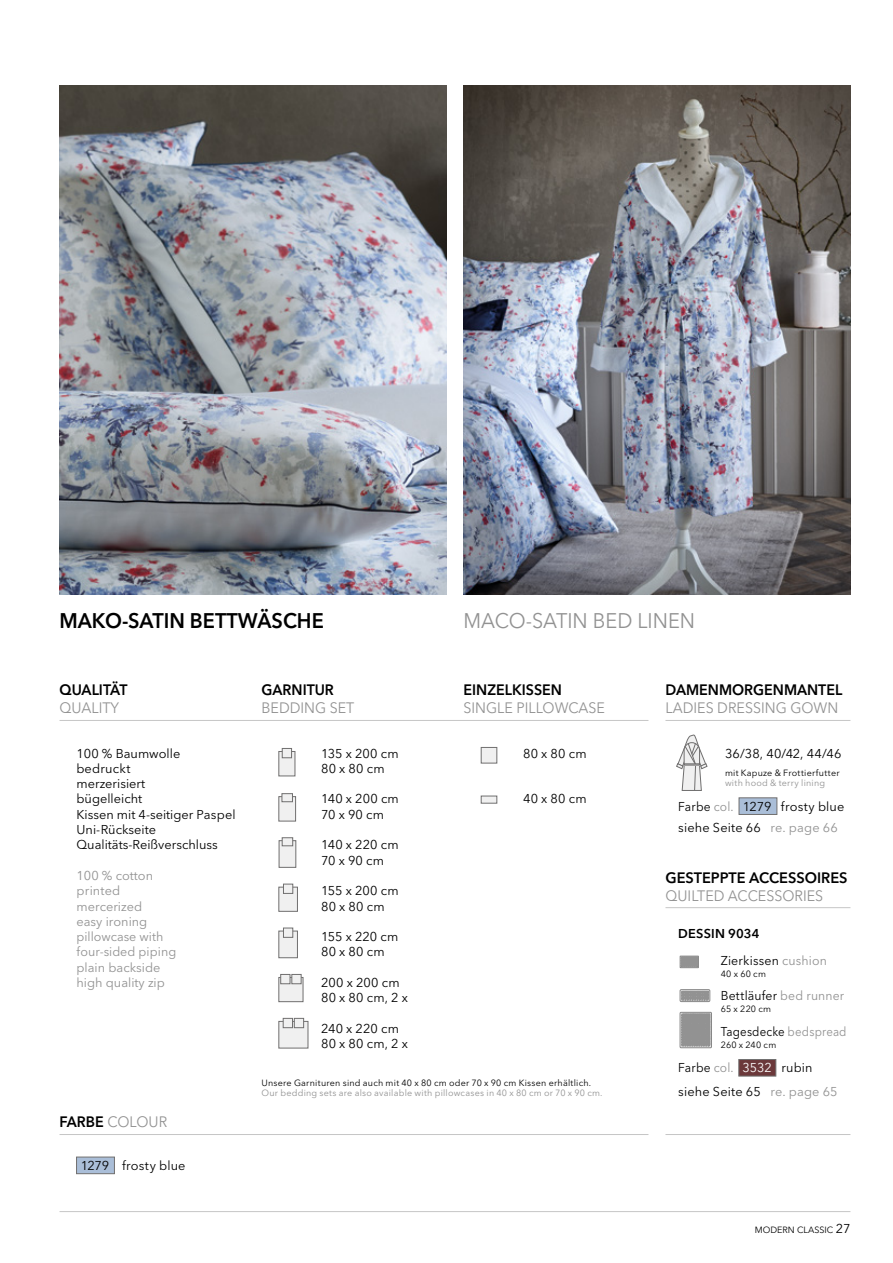
<style>
.page{position:relative;width:893px;height:1263px;background:#fff}
.page>*{position:absolute;margin:0;border:0;box-sizing:border-box;transform-origin:0 0}
.t1{font:600 21px "Avenir Next LT Pro";color:#000;scale:.95 1}
.t2{font:21px "Avenir Next LT Pro";color:#929292;scale:.95 1}
.t3{font:15px "Avenir Next LT Pro";color:#929292;scale:.95 1}
.t4{font:600 15px "Avenir Next LT Pro";color:#000;scale:.95 1}
.t5{font:600 15px "Avenir Next LT Pro";color:#000}
.t6{font:12.75px/15.3px "Avenir Next LT Pro";letter-spacing:.01em;color:#000}
.t7{font:12.75px/15.3px "Avenir Next LT Pro";color:#929292}
.t8{font:12.75px/21px "Avenir Next LT Pro";letter-spacing:.01em;color:#000;scale:.94 1}
.t9{font:600 12.75px/27.3px "Avenir Next LT Pro";letter-spacing:.015em;color:#000}
.t10{font:12.75px "Avenir Next LT Pro";letter-spacing:.01em;color:#000;scale:.96 1}
.t11{font:12.75px "Avenir Next LT Pro";letter-spacing:.01em;color:#000;scale:.9 1}
.t12{font:9px "Avenir Next LT Pro";letter-spacing:.025em;color:#000}
.t13{font:9px "Avenir Next LT Pro";letter-spacing:.025em;color:#929292}
.t14{font:9px "Avenir Next LT Pro";color:#000}
.s1{font-weight:600;color:#000}
.s2{color:#929292}
.s3{font-weight:400}
.s4{font-weight:400;color:#929292}
.s5{color:#fff}
.s6{font-size:12.75px}
</style>
<div class="page">
<hr style="left:60px;top:1211px;width:790px;height:1px;background:#c6c6c6">
<div style="left:76px;top:1157px;width:39px;height:17px;background:#aabed8;border:1px solid #706f6f"></div>
<hr style="left:60px;top:1134px;width:588px;height:1px;background:#c6c6c6">
<div style="left:481px;top:747px;width:16px;height:16px;background:#f0f0f0;border:1px solid #706f6f"></div>
<div style="left:481px;top:795px;width:16px;height:9px;background:#f0f0f0;border:1px solid #706f6f"></div>
<hr style="left:665px;top:1134px;width:185px;height:1px;background:#c6c6c6">
<hr style="left:60px;top:720px;width:588px;height:1px;background:#c6c6c6">
<div style="left:279px;top:751px;width:16px;height:25px;background:#f0f0f0;border:1px solid #706f6f"></div>
<div style="left:282px;top:748px;width:10px;height:10px;background:#f0f0f0;border:1px solid #706f6f"></div>
<div style="left:279px;top:887px;width:19px;height:25px;background:#f0f0f0;border:1px solid #706f6f"></div>
<div style="left:283px;top:884px;width:10px;height:10px;background:#f0f0f0;border:1px solid #706f6f"></div>
<div style="left:279px;top:931px;width:19px;height:27px;background:#f0f0f0;border:1px solid #706f6f"></div>
<div style="left:283px;top:928px;width:10px;height:10px;background:#f0f0f0;border:1px solid #706f6f"></div>
<div style="left:279px;top:977px;width:24px;height:25px;background:#f0f0f0;border:1px solid #706f6f"></div>
<div style="left:280px;top:974px;width:10px;height:10px;background:#f0f0f0;border:1px solid #706f6f"></div>
<div style="left:292px;top:974px;width:9px;height:10px;background:#f0f0f0;border:1px solid #706f6f"></div>
<div style="left:279px;top:1021px;width:29px;height:27px;background:#f0f0f0"></div>
<div style="left:283px;top:1018px;width:10px;height:10px;background:#f0f0f0;border:1px solid #706f6f"></div>
<div style="left:294px;top:1018px;width:10px;height:10px;background:#f0f0f0;border:1px solid #706f6f"></div>
<div style="left:279px;top:796px;width:17px;height:25px;background:#f0f0f0;border:1px solid #706f6f"></div>
<div style="left:282px;top:793px;width:11px;height:9px;background:#f0f0f0;border:1px solid #706f6f"></div>
<div style="left:279px;top:840px;width:17px;height:28px;background:#f0f0f0;border:1px solid #706f6f"></div>
<div style="left:282px;top:837px;width:11px;height:9px;background:#f0f0f0;border:1px solid #706f6f"></div>
<div style="left:739px;top:798px;width:38px;height:17px;background:#aabed8;border:1px solid #706f6f"></div>
<hr style="left:665px;top:720px;width:185px;height:1px;background:#c6c6c6">
<svg style="left:676px;top:734px;width:32px;height:57px"></svg>
<img style="left:463px;top:85px;width:387px;height:509px">
<img style="left:60px;top:85px;width:386px;height:509px">
<div style="left:739px;top:1059px;width:37px;height:17px;background:#6b383a;border:1px solid #706f6f"></div>
<hr style="left:665px;top:907px;width:185px;height:1px;background:#c6c6c6">
<div style="left:680px;top:989px;width:30px;height:13px;border:1px solid #878787"></div>
<svg style="left:682px;top:991px;width:26px;height:9px"></svg>
<div style="left:680px;top:1012px;width:32px;height:36px;border:1px solid #878787"></div>
<svg style="left:682px;top:1014px;width:28px;height:32px"></svg>
<div style="left:680px;top:956px;width:19px;height:12px;border:1px solid #878787"></div>
<svg style="left:681px;top:957px;width:17px;height:10px"></svg>
<h1 class="t1" style="left:60px;top:608px;width:280px">MAKO-SATIN BETTWÄSCHE</h1>
<h1 class="t2" style="left:463px;top:608px;width:245px">MACO-SATIN BED LINEN</h1>
<p class="t4" style="left:60px;top:681px;width:73px">QUALITÄT</p>
<p class="t3" style="left:60px;top:699px;width:64px">QUALITY</p>
<p class="t6" style="left:77px;top:745px;width:161px">100 % Baumwolle bedruckt<br>merzerisiert<br>bügelleicht<br>Kissen mit 4-seitiger Paspel<br>Uni-Rückseite<br>Qualitäts-Reißverschluss</p>
<p class="t7" style="left:77px;top:868px;width:101px">100 % cotton printed mercerized<br>easy ironing pillowcase with four-sided piping plain backside high quality zip</p>
<p class="t3" style="left:60px;top:1113px;width:115px"><span class="s1">FARBE</span> COLOUR</p>
<p class="t6" style="left:81px;top:1158px;width:106px">1279 frosty blue</p>
<p class="t4" style="left:463px;top:681px;width:105px">EINZELKISSEN</p>
<p class="t3" style="left:463px;top:699px;width:151px">SINGLE PILLOWCASE</p>
<p class="t6" style="left:523px;top:745px;width:65px">80 x 80 cm</p>
<p class="t6" style="left:523px;top:791px;width:65px">40 x 80 cm</p>
<p class="t4" style="left:261px;top:681px;width:78px">GARNITUR</p>
<p class="t3" style="left:261px;top:699px;width:99px">BEDDING SET</p>
<p class="t6" style="left:321px;top:745px;width:79px">135 x 200 cm<br>80 x 80 cm</p>
<p class="t6" style="left:321px;top:791px;width:79px">140 x 200 cm<br>70 x 90 cm</p>
<p class="t6" style="left:321px;top:837px;width:79px">140 x 220 cm<br>70 x 90 cm</p>
<p class="t6" style="left:321px;top:883px;width:79px">155 x 200 cm<br>80 x 80 cm</p>
<p class="t6" style="left:321px;top:929px;width:79px">155 x 220 cm<br>80 x 80 cm</p>
<p class="t6" style="left:321px;top:975px;width:89px">200 x 200 cm<br>80 x 80 cm, 2 x</p>
<p class="t6" style="left:321px;top:1021px;width:89px">240 x 220 cm<br>80 x 80 cm, 2 x</p>
<p class="t12" style="left:261px;top:1077px;width:331px">Unsere Garnituren sind auch mit 40 x 80 cm oder 70 x 90 cm Kissen erhältlich.</p>
<p class="t13" style="left:261px;top:1088px;width:343px">Our bedding sets are also available with pillowcases in 40 x 80 cm or 70 x 90 cm.</p>
<p class="t4" style="left:665px;top:681px;width:188px">DAMENMORGENMANTEL</p>
<p class="t3" style="left:665px;top:699px;width:183px">LADIES DRESSING GOWN</p>
<p class="t6" style="left:725px;top:745px;width:118px">36/38, 40/42, 44/46</p>
<p class="t12" style="left:725px;top:767px;width:116px">mit Kapuze &amp; Frottierfutter</p>
<p class="t13" style="left:725px;top:778px;width:102px">with hood &amp; terry lining</p>
<p class="t8" style="left:678px;top:796px;width:178px">Farbe <span class="s2">col.</span> 1279 frosty blue siehe Seite 66 <span class="s2">re. page 66</span></p>
<p class="t5" style="left:665px;top:868px;width:184px">GESTEPPTE ACCESSOIRES</p>
<p class="t3" style="left:665px;top:887px;width:168px">QUILTED ACCESSORIES</p>
<p class="t9" style="left:721px;top:919px;width:108px;text-indent:-43px">DESSIN 9034<br><span class="s3">Zierkissen</span> <span class="s4">cushion</span></p>
<p class="t12" style="left:721px;top:968px;width:47px">40 x 60 cm</p>
<p class="t10" style="left:721px;top:988px;width:130px">Bettläufer <span class="s2">bed runner</span></p>
<p class="t12" style="left:721px;top:1004px;width:52px">65 x 220 cm</p>
<p class="t11" style="left:721px;top:1023px;width:141px">Tagesdecke <span class="s2">bedspread</span></p>
<p class="t12" style="left:721px;top:1039px;width:57px">260 x 240 cm</p>
<p class="t8" style="left:678px;top:1056px;width:171px;line-height:24px">Farbe <span class="s2">col.</span> <span class="s5">3532</span> rubin siehe Seite 65 <span class="s2">re. page 65</span></p>
<p class="t14" style="left:755px;top:1224px;width:97px">MODERN CLASSIC <span class="s6">27</span></p>
</div>
